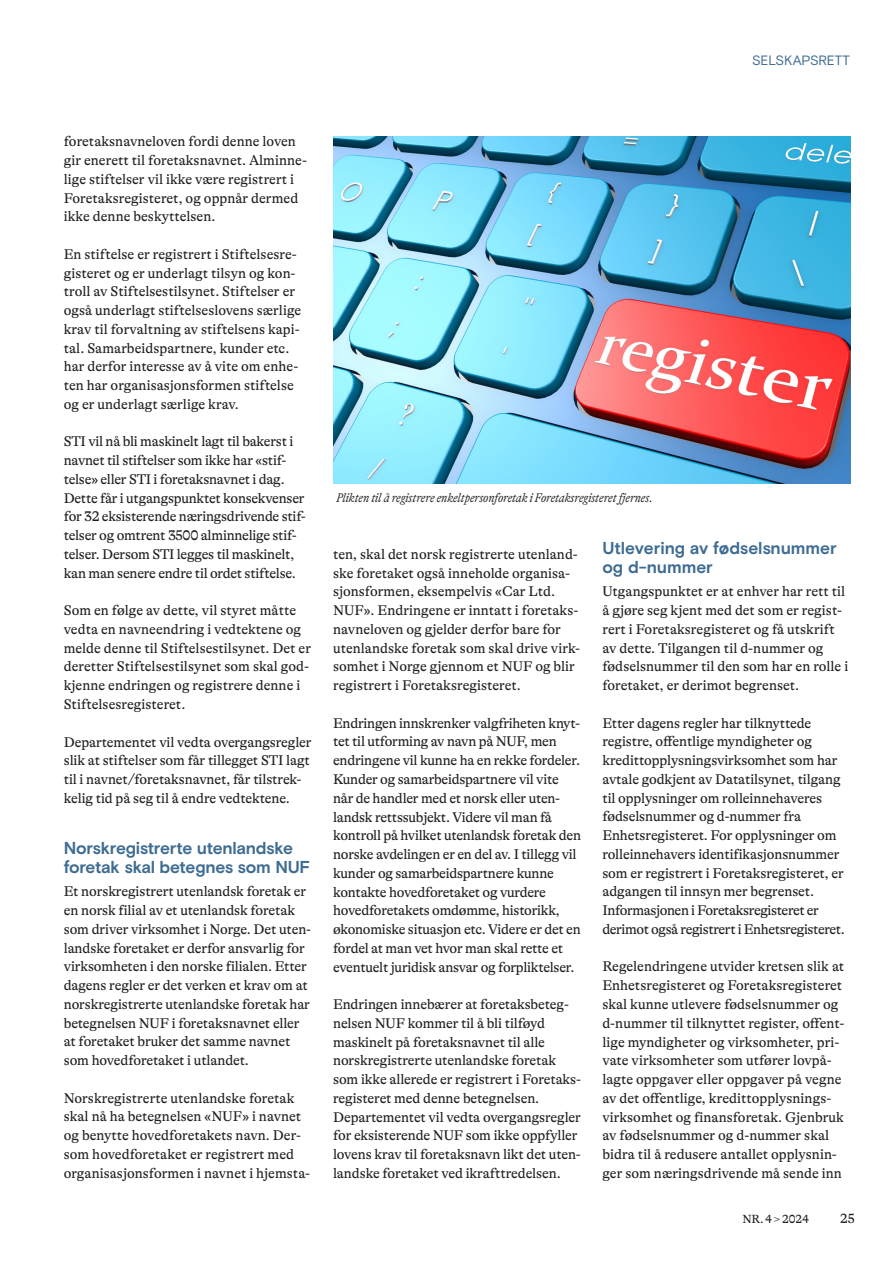
<style>
.page{position:relative;width:893px;height:1263px;background:#fff}
.page>*{position:absolute;margin:0;border:0;box-sizing:border-box;transform-origin:0 0}
.t1{font:700 17.25px/18.8px "Basis Grotesque Pro";letter-spacing:-.01em;color:#3e6c92}
.t2{font:14.25px/18.8px "GT Alpina";letter-spacing:-.01em;color:#231f20}
.t3{font:13.5px "Basis Grotesque Pro";color:#3e6c92}
.t4{font:13.5px "GT Alpina";color:#231f20}
.t5{font:italic 300 condensed 12.75px "GT Alpina";color:#231f20}
.t6{font:12px "GT Alpina";letter-spacing:-.005em;color:#231f20}
</style>
<div class="page">
<img style="left:333px;top:136px;width:517px;height:348px">
<p class="t3" style="left:752px;top:52px;width:10px">SELSKAPSRETT</p>
<p class="t2" style="left:64px;top:132px;width:245px">foretaksnavneloven fordi denne loven gir enerett til foretaksnavnet. Alminne&shy;lige stiftelser vil ikke være registrert i Foretaksregisteret, og oppnår dermed ikke denne beskyttelsen.</p>
<p class="t2" style="left:64px;top:245px;width:239px">En stiftelse er registrert i Stiftelsesre&shy;gisteret og er underlagt tilsyn og kon&shy;troll av Stiftelsestilsynet. Stiftelser er også underlagt stiftelseslovens særlige krav til forvaltning av stiftelsens kapi&shy;tal. Samarbeidspartnere, kunder etc. har derfor interesse av å vite om enhe&shy;ten har organisasjonsformen stiftelse og er underlagt særlige krav.</p>
<p class="t2" style="left:64px;top:432px;width:244px">STI vil nå bli maskinelt lagt til bakerst i navnet til stiftelser som ikke har «stif&shy;telse» eller STI i foretaksnavnet i dag.<br>Dette får i utgangspunktet konsekvenser for 32 eksisterende næringsdrivende stif&shy;telser og omtrent 3500 alminnelige stif&shy;telser. Dersom STI legges til maskinelt, kan man senere endre til ordet stiftelse.</p>
<p class="t2" style="left:64px;top:601px;width:249px">Som en følge av dette, vil styret måtte vedta en navneendring i vedtektene og melde denne til Stiftelsestilsynet. Det er deretter Stiftelsestilsynet som skal god&shy;kjenne endringen og registrere denne i Stiftelsesregisteret.</p>
<p class="t2" style="left:64px;top:732px;width:249px">Departementet vil vedta overgangsregler slik at stiftelser som får tillegget STI lagt til i navnet/foretaksnavnet, får tilstrek&shy;kelig tid på seg til å endre vedtektene.</p>
<p class="t1" style="left:64px;top:840px;width:248px">Norskregistrerte utenlandske foretak skal betegnes som NUF</p>
<p class="t2" style="left:64px;top:882px;width:249px">Et norskregistrert utenlandsk foretak er en norsk filial av et utenlandsk foretak som driver virksomhet i Norge. Det uten&shy;landske foretaket er derfor ansvarlig for virksomheten i den norske filialen. Etter dagens regler er det verken et krav om at norskregistrerte utenlandske foretak har betegnelsen NUF i foretaksnavnet eller at foretaket bruker det samme navnet som hovedforetaket i utlandet.</p>
<p class="t2" style="left:64px;top:1089px;width:248px">Norskregistrerte utenlandske foretak skal nå ha betegnelsen «NUF» i navnet og benytte hovedforetakets navn. Der&shy;som hovedforetaket er registrert med organisasjonsformen i navnet i hjemsta-</p>
<p class="t5" style="left:336px;top:491px;width:318px">Plikten til å registrere enkeltpersonforetak i Foretaksregisteret fjernes.</p>
<p class="t2" style="left:333px;top:545px;width:249px">ten, skal det norsk registrerte utenland&shy;ske foretaket også inneholde organisa&shy;sjonsformen, eksempelvis «Car Ltd.<br>NUF». Endringene er inntatt i foretaks&shy;navneloven og gjelder derfor bare for utenlandske foretak som skal drive virk&shy;somhet i Norge gjennom et NUF og blir registrert i Foretaksregisteret.</p>
<p class="t2" style="left:333px;top:714px;width:249px">Endringen innskrenker valgfriheten knyt&shy;tet til utforming av navn på NUF, men endringene vil kunne ha en rekke fordeler.<br>Kunder og samarbeidspartnere vil vite når de handler med et norsk eller uten&shy;landsk rettssubjekt. Videre vil man få kontroll på hvilket utenlandsk foretak den norske avdelingen er en del av. I tillegg vil kunder og samarbeidspartnere kunne kontakte hovedforetaket og vurdere hovedforetakets omdømme, historikk, økonomiske situasjon etc. Videre er det en fordel at man vet hvor man skal rette et eventuelt juridisk ansvar og forpliktelser.</p>
<p class="t2" style="left:333px;top:995px;width:250px">Endringen innebærer at foretaksbeteg&shy;nelsen NUF kommer til å bli tilføyd maskinelt på foretaksnavnet til alle norskregistrerte utenlandske foretak som ikke allerede er registrert i Foretaks&shy;registeret med denne betegnelsen.<br>Departementet vil vedta overgangsregler for eksisterende NUF som ikke oppfyller lovens krav til foretaksnavn likt det uten&shy;landske foretaket ved ikrafttredelsen.</p>
<p class="t1" style="left:602px;top:540px;width:236px">Utlevering av fødselsnummer og d-nummer</p>
<p class="t2" style="left:602px;top:582px;width:247px">Utgangspunktet er at enhver har rett til å gjøre seg kjent med det som er regist&shy;rert i Foretaksregisteret og få utskrift av dette. Tilgangen til d-nummer og fødselsnummer til den som har en rolle i foretaket, er derimot begrenset.</p>
<p class="t2" style="left:602px;top:714px;width:244px">Etter dagens regler har tilknyttede registre, offentlige myndigheter og kredittopplysningsvirksomhet som har avtale godkjent av Datatilsynet, tilgang til opplysninger om rolleinnehaveres fødselsnummer og d-nummer fra Enhetsregisteret. For opplysninger om rolleinnehavers identifikasjonsnummer som er registrert i Foretaksregisteret, er adgangen til innsyn mer begrenset.<br>Informasjonen i Foretaksregisteret er derimot også registrert i Enhetsregisteret.</p>
<p class="t2" style="left:602px;top:957px;width:244px">Regelendringene utvider kretsen slik at Enhetsregisteret og Foretaksregisteret skal kunne utlevere fødselsnummer og d-nummer til tilknyttet register, offent&shy;lige myndigheter og virksomheter, pri&shy;vate virksomheter som utfører lovpå&shy;lagte oppgaver eller oppgaver på vegne av det offentlige, kredittopplysnings&shy;virksomhet og finansforetak. Gjenbruk av fødselsnummer og d-nummer skal bidra til å redusere antallet opplysnin&shy;ger som næringsdrivende må sende inn</p>
<p class="t6" style="left:742px;top:1212px;width:68px">NR. 4 &gt; 2024</p>
<p class="t4" style="left:840px;top:1211px;width:16px">25</p>
</div>
